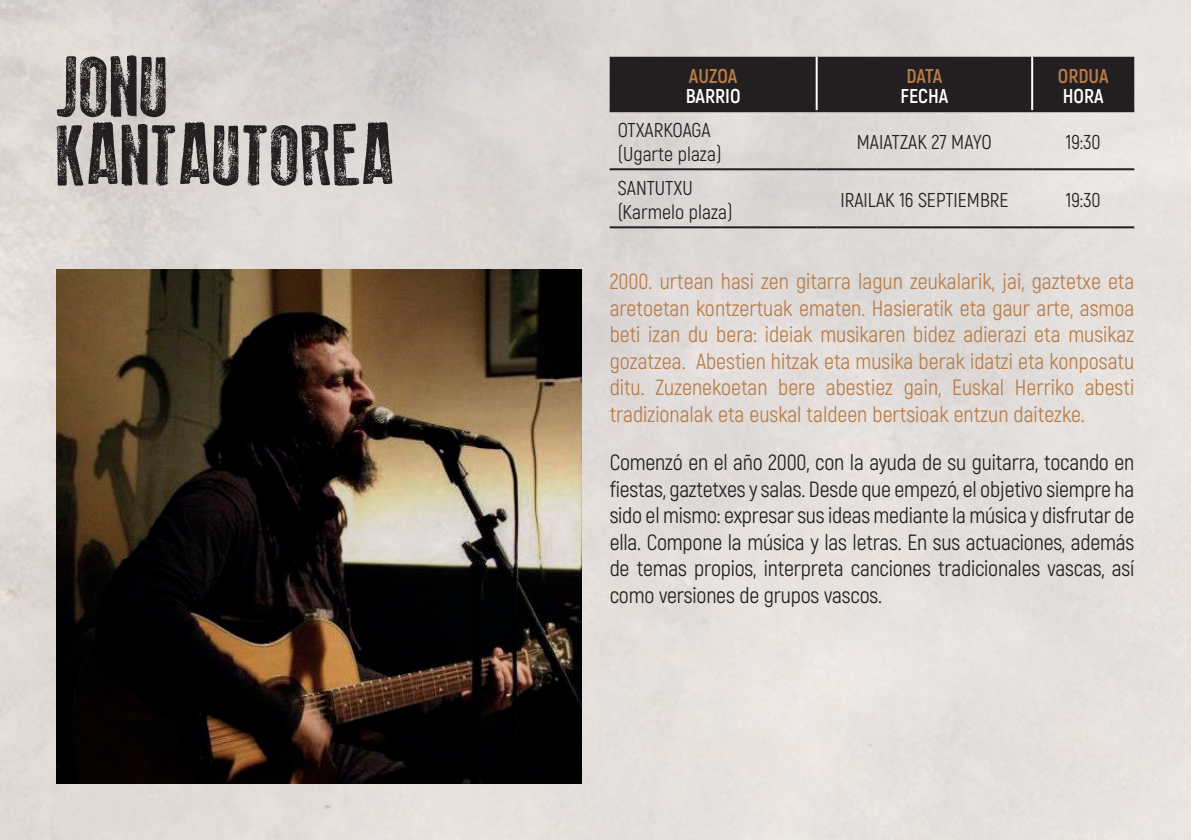
<style>
.page{position:relative;width:1191px;height:840px;background:#fff}
.page>*{position:absolute;margin:0;border:0;box-sizing:border-box;transform-origin:0 0}
.t1{font:86.2px/68.4px "Old Press";color:#231f20}
.t2{font:22px/26.4px "Akrobat";color:#b87c47;text-align:justify}
.t3{font:22px/26.4px "Akrobat";letter-spacing:-.01em;color:#231f20;text-align:justify}
.t4{font:20px/24px "Akrobat";color:#231f20}
.t5{font:700 20px "Akrobat";color:#fff}
.t6{font:700 20px "Akrobat";color:#b87c47}
</style>
<div class="page">
<img style="left:0;top:0;width:1191px;height:839px">
<div style="left:609px;top:57px;width:525px;height:53px;background:#231f20"></div>
<hr style="left:815px;top:57px;width:2px;height:53px;background:#fff">
<hr style="left:1031px;top:57px;width:2px;height:53px;background:#fff">
<hr style="left:609px;top:110px;width:207px;height:2px;background:#231f20">
<hr style="left:816px;top:110px;width:216px;height:2px;background:#231f20">
<hr style="left:1032px;top:110px;width:102px;height:2px;background:#231f20">
<hr style="left:609px;top:168px;width:207px;height:2px;background:#231f20">
<hr style="left:816px;top:168px;width:216px;height:2px;background:#231f20">
<hr style="left:1032px;top:168px;width:102px;height:2px;background:#231f20">
<hr style="left:609px;top:226px;width:207px;height:2px;background:#231f20">
<hr style="left:816px;top:226px;width:216px;height:2px;background:#231f20">
<hr style="left:1032px;top:226px;width:102px;height:2px;background:#231f20">
<img style="left:57px;top:269px;width:524px;height:513px">
<h1 class="t1" style="left:57px;top:53px;width:341px">JONU<br>KANTAUTOREA</h1>
<p class="t6" style="left:689px;top:64px;width:50px">AUZOA</p>
<p class="t5" style="left:686px;top:84px;width:56px">BARRIO</p>
<p class="t4" style="left:617px;top:118px;width:105px">OTXARKOAGA (Ugarte plaza)</p>
<p class="t4" style="left:617px;top:176px;width:116px">SANTUTXU (Karmelo plaza)</p>
<p class="t6" style="left:906px;top:64px;width:38px">DATA</p>
<p class="t5" style="left:900px;top:84px;width:49px">FECHA</p>
<p class="t6" style="left:1057px;top:64px;width:52px">ORDUA</p>
<p class="t5" style="left:1062px;top:84px;width:42px">HORA</p>
<p class="t4" style="left:857px;top:130px;width:136px">MAIATZAK 27 MAYO</p>
<p class="t4" style="left:1065px;top:130px;width:36px">19:30</p>
<p class="t4" style="left:840px;top:188px;width:169px">IRAILAK 16 SEPTIEMBRE</p>
<p class="t4" style="left:1065px;top:188px;width:36px">19:30</p>
<p class="t2" style="left:609px;top:268px;width:526px">2000. urtean hasi zen gitarra lagun zeukalarik, jai, gaztetxe eta aretoetan kontzertuak ematen. Hasieratik eta gaur arte, asmoa beti izan du bera: ideiak musikaren bidez adierazi eta musikaz gozatzea. Abestien hitzak eta musika berak idatzi eta konposatu ditu. Zuzenekoetan bere abestiez gain, Euskal Herriko abesti tradizionalak eta euskal taldeen bertsioak entzun daitezke.</p>
<p class="t3" style="left:609px;top:449px;width:526px">Comenzó en el año 2000, con la ayuda de su guitarra, tocando en fiestas, gaztetxes y salas. Desde que empezó, el objetivo siempre ha sido el mismo: expresar sus ideas mediante la música y disfrutar de ella. Compone la música y las letras. En sus actuaciones, además de temas propios, interpreta canciones tradicionales vascas, así como versiones de grupos vascos.</p>
</div>
